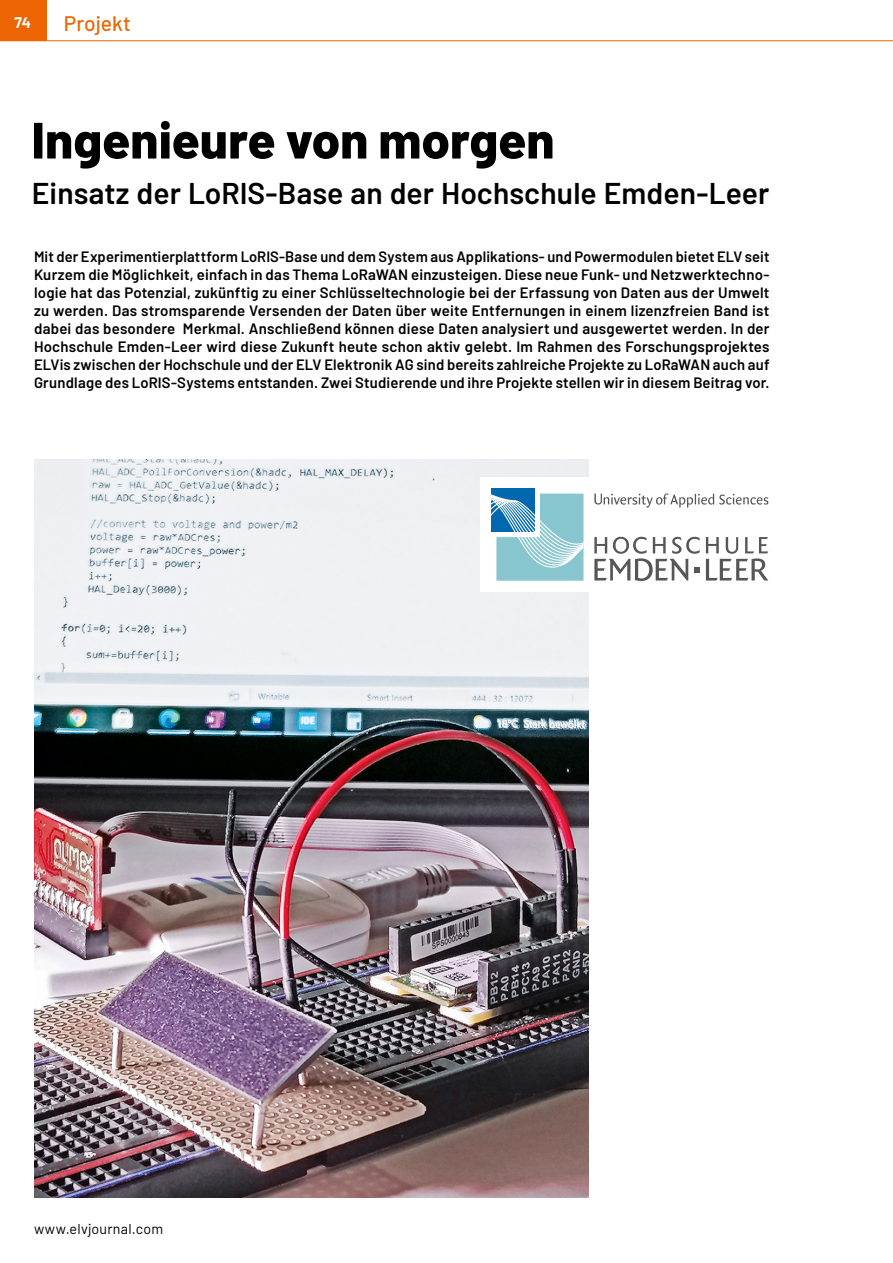
<style>
.page{position:relative;width:893px;height:1263px;background:#fff}
.page>*{position:absolute;margin:0;border:0;box-sizing:border-box;transform-origin:0 0}
.Hauptzeile{font:800 51px "Barlow";color:#000}
.Gerätename{font:600 30px "Barlow";letter-spacing:.005em;color:#000}
.t1{font:500 21px "Barlow";color:#ec6502}
.Einleitung{font:600 15px/18px "Barlow";letter-spacing:.01em;color:#000;text-align:justify}
.t2{font:700 15px "Barlow";color:#fff}
.t3{font:14.25px "Barlow";letter-spacing:.02em;color:#000}
</style>
<div class="page">
<div style="left:0;top:0;width:47px;height:40px;background:#ec6502"></div>
<hr style="left:0;top:40px;width:893px;height:1px;background:#ec6502">
<img style="left:34px;top:460px;width:555px;height:737px">
<div style="left:480px;top:477px;width:299px;height:115px;background:#fff"></div>
<svg style="left:491px;top:488px;width:92px;height:93px"></svg>
<svg style="left:594px;top:493px;width:174px;height:15px"></svg>
<svg style="left:594px;top:537px;width:106px;height:44px"></svg>
<svg style="left:706px;top:537px;width:62px;height:43px"></svg>
<p class="t2" style="left:15px;top:11px;width:18px">74</p>
<h3 class="t1" style="left:64px;top:8px;width:69px">Projekt</h3>
<p class="Hauptzeile" style="left:31px;top:102px;width:524px">Ingenieure von morgen</p>
<p class="Gerätename" style="left:32px;top:171px;width:739px">Einsatz der LoRIS-Base an der Hochschule Emden-Leer</p>
<p class="Einleitung" style="left:34px;top:246px;width:737px">Mit der Experimentierplattform LoRIS-Base und dem System aus Applikations- und Powermodulen bietet ELV seit Kurzem die Möglichkeit, einfach in das Thema LoRaWAN einzusteigen. Diese neue Funk- und Netzwerktechno&shy;logie hat das Potenzial, zukünftig zu einer Schlüsseltechnologie bei der Erfassung von Daten aus der Umwelt zu werden. Das stromsparende Versenden der Daten über weite Entfernungen in einem lizenzfreien Band ist dabei das besondere Merkmal. Anschließend können diese Daten analysiert und ausgewertet werden. In der Hochschule Emden-Leer wird diese Zukunft heute schon aktiv gelebt. Im Rahmen des Forschungsprojektes ELVis zwischen der Hochschule und der ELV Elektronik AG sind bereits zahlreiche Projekte zu LoRaWAN auch auf Grundlage des LoRIS-Systems entstanden. Zwei Studierende und ihre Projekte stellen wir in diesem Beitrag vor.</p>
<p class="t3" style="left:34px;top:1218px;width:131px">www.elvjournal.com</p>
</div>
